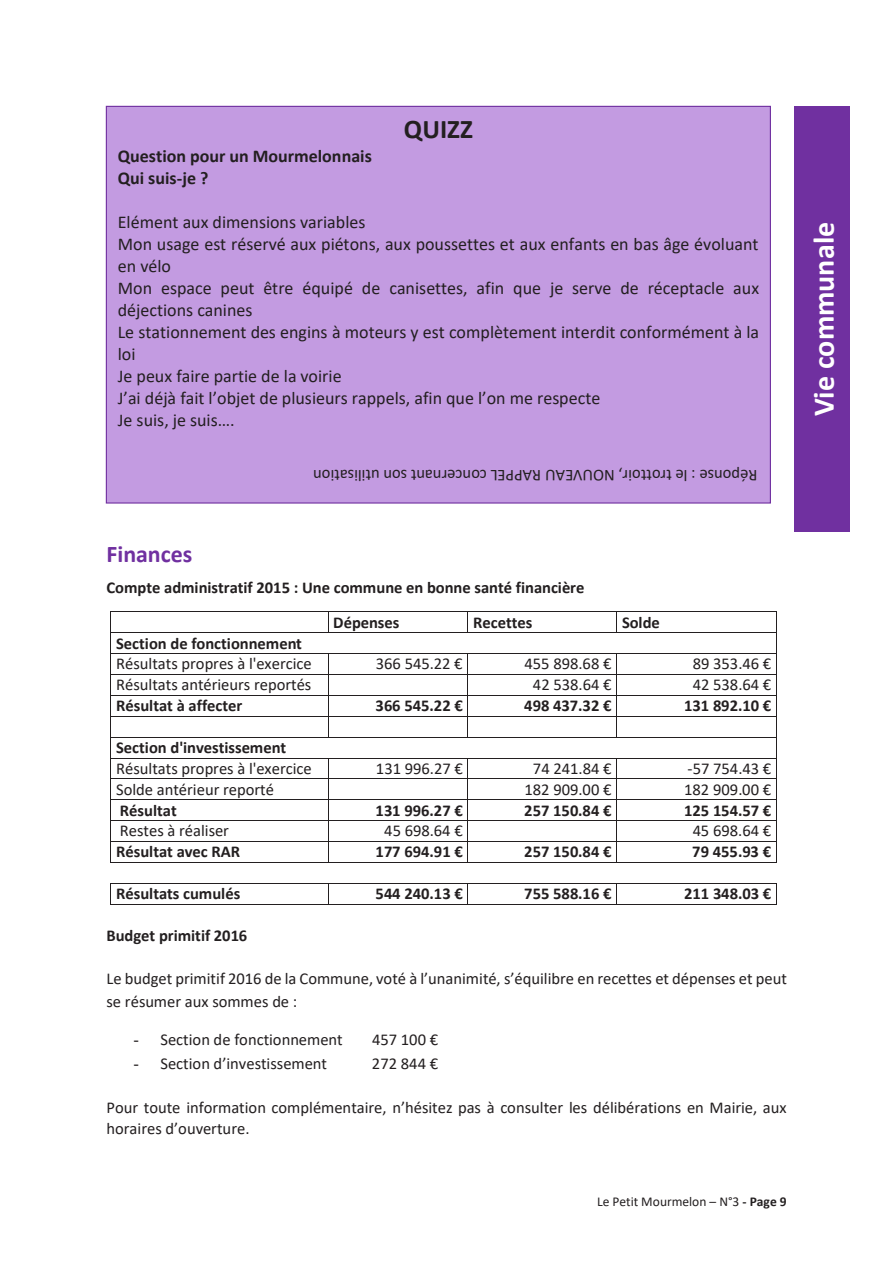
<style>
.page{position:relative;width:893px;height:1263px;background:#fff}
.page>*{position:absolute;margin:0;border:0;box-sizing:border-box;transform-origin:0 0}
.t1{font:700 30px "Calibri";color:#fff}
.t2{font:700 27px "Calibri";color:#231f20}
.t3{font:700 24px "Calibri";color:#7030a0}
.t4{font:18px/22px "Calibri";color:#231f20}
.t5{font:700 18px/21.9px "Calibri";color:#231f20}
.t6{font:16.5px/20.9px "Calibri";color:#231f20}
.t7{font:700 16.5px/34.5px "Calibri";color:#231f20}
.t8{font:13.5px "Calibri";color:#231f20}
.s1{font-weight:700}
.s2{font-family:"Times New Roman"}
</style>
<div class="page">
<div style="left:794px;top:107px;width:56px;height:425px;background:#7030a0"></div>
<hr style="left:111px;top:611px;width:217px;height:1px;background:#231f20">
<hr style="left:328px;top:611px;width:140px;height:1px;background:#231f20">
<hr style="left:468px;top:611px;width:148px;height:1px;background:#231f20">
<hr style="left:617px;top:611px;width:159px;height:1px;background:#231f20">
<hr style="left:111px;top:632px;width:217px;height:1px;background:#231f20">
<svg style="left:328px;top:612px;width:1px;height:20px"></svg>
<hr style="left:328px;top:632px;width:140px;height:1px;background:#231f20">
<hr style="left:468px;top:632px;width:148px;height:1px;background:#231f20">
<svg style="left:616px;top:611px;width:1px;height:22px"></svg>
<hr style="left:617px;top:632px;width:159px;height:1px;background:#231f20">
<hr style="left:111px;top:653px;width:217px;height:1px;background:#231f20">
<hr style="left:328px;top:653px;width:140px;height:1px;background:#231f20">
<hr style="left:468px;top:653px;width:148px;height:1px;background:#231f20">
<hr style="left:617px;top:653px;width:159px;height:1px;background:#231f20">
<hr style="left:111px;top:674px;width:217px;height:1px;background:#231f20">
<hr style="left:328px;top:674px;width:140px;height:1px;background:#231f20">
<hr style="left:468px;top:674px;width:148px;height:1px;background:#231f20">
<hr style="left:617px;top:674px;width:159px;height:1px;background:#231f20">
<hr style="left:111px;top:695px;width:217px;height:1px;background:#231f20">
<hr style="left:328px;top:695px;width:140px;height:1px;background:#231f20">
<hr style="left:468px;top:695px;width:148px;height:1px;background:#231f20">
<hr style="left:617px;top:695px;width:159px;height:1px;background:#231f20">
<hr style="left:111px;top:716px;width:217px;height:1px;background:#231f20">
<hr style="left:328px;top:716px;width:140px;height:1px;background:#231f20">
<hr style="left:468px;top:716px;width:148px;height:1px;background:#231f20">
<hr style="left:617px;top:716px;width:159px;height:1px;background:#231f20">
<hr style="left:111px;top:737px;width:217px;height:1px;background:#231f20">
<svg style="left:328px;top:654px;width:1px;height:83px"></svg>
<hr style="left:328px;top:737px;width:140px;height:1px;background:#231f20">
<hr style="left:468px;top:737px;width:148px;height:1px;background:#231f20">
<svg style="left:616px;top:653px;width:1px;height:85px"></svg>
<hr style="left:617px;top:737px;width:159px;height:1px;background:#231f20">
<hr style="left:111px;top:758px;width:217px;height:1px;background:#231f20">
<hr style="left:328px;top:758px;width:140px;height:1px;background:#231f20">
<hr style="left:468px;top:758px;width:148px;height:1px;background:#231f20">
<hr style="left:617px;top:758px;width:159px;height:1px;background:#231f20">
<hr style="left:111px;top:778px;width:217px;height:1px;background:#231f20">
<hr style="left:328px;top:778px;width:140px;height:1px;background:#231f20">
<hr style="left:468px;top:778px;width:148px;height:1px;background:#231f20">
<hr style="left:617px;top:778px;width:159px;height:1px;background:#231f20">
<hr style="left:111px;top:799px;width:217px;height:1px;background:#231f20">
<hr style="left:328px;top:799px;width:140px;height:1px;background:#231f20">
<hr style="left:468px;top:799px;width:148px;height:1px;background:#231f20">
<hr style="left:617px;top:799px;width:159px;height:1px;background:#231f20">
<hr style="left:111px;top:820px;width:217px;height:1px;background:#231f20">
<hr style="left:328px;top:820px;width:140px;height:1px;background:#231f20">
<hr style="left:468px;top:820px;width:148px;height:1px;background:#231f20">
<hr style="left:617px;top:820px;width:159px;height:1px;background:#231f20">
<hr style="left:111px;top:841px;width:217px;height:1px;background:#231f20">
<hr style="left:328px;top:841px;width:140px;height:1px;background:#231f20">
<hr style="left:468px;top:841px;width:148px;height:1px;background:#231f20">
<hr style="left:617px;top:841px;width:159px;height:1px;background:#231f20">
<hr style="left:112px;top:862px;width:216px;height:1px;background:#231f20">
<svg style="left:328px;top:759px;width:1px;height:104px"></svg>
<hr style="left:329px;top:862px;width:139px;height:1px;background:#231f20">
<hr style="left:469px;top:862px;width:147px;height:1px;background:#231f20">
<svg style="left:616px;top:758px;width:2px;height:105px"></svg>
<hr style="left:618px;top:862px;width:158px;height:1px;background:#231f20">
<svg style="left:776px;top:611px;width:1px;height:252px"></svg>
<hr style="left:112px;top:883px;width:216px;height:1px;background:#231f20">
<hr style="left:329px;top:883px;width:139px;height:1px;background:#231f20">
<hr style="left:469px;top:883px;width:147px;height:1px;background:#231f20">
<hr style="left:618px;top:883px;width:158px;height:1px;background:#231f20">
<hr style="left:111px;top:904px;width:217px;height:1px;background:#231f20">
<svg style="left:328px;top:883px;width:1px;height:21px"></svg>
<hr style="left:328px;top:904px;width:140px;height:1px;background:#231f20">
<hr style="left:468px;top:904px;width:148px;height:1px;background:#231f20">
<svg style="left:616px;top:883px;width:2px;height:22px"></svg>
<hr style="left:617px;top:904px;width:159px;height:1px;background:#231f20">
<svg style="left:776px;top:883px;width:1px;height:22px"></svg>
<div style="left:106px;top:106px;width:664px;height:397px;background:#c39be1"></div>
<p class="t2" style="left:404px;top:110px;width:71px">QUIZZ</p>
<p class="t5" style="left:118px;top:145px;width:256px">Question pour un Mourmelonnais<br>Qui suis-je ?</p>
<p class="t4" style="left:118px;top:211px;width:643px">Elément aux dimensions variables<br>Mon usage est réservé aux piétons, aux poussettes et aux enfants en bas âge évoluant en vélo<br>Mon espace peut être équipé de canisettes, afin que je serve de réceptacle aux déjections canines<br>Le stationnement des engins à moteurs y est complètement interdit conformément à la loi<br>Je peux faire partie de la voirie<br>J’ai déjà fait l’objet de plusieurs rappels, afin que l’on me respecte<br>Je suis, je suis….</p>
<p class="t6" style="left:757px;top:487px;width:446px;rotate:-180deg">Réponse : le trottoir, NOUVEAU RAPPEL concernant son utilisation</p>
<p class="t3" style="left:106px;top:537px;width:87px">Finances</p>
<p class="t7" style="left:333px;top:570px;width:253px;text-indent:-227px">Compte administratif 2015 : Une commune en bonne santé financière<br>Dépenses</p>
<p class="t7" style="left:473px;top:605px;width:61px">Recettes</p>
<p class="t7" style="left:622px;top:605px;width:39px">Solde</p>
<p class="t6" style="left:116px;top:632px;width:197px"><span class="s1">Section de fonctionnement<br></span>Résultats propres à l'exercice</p>
<p class="t6" style="left:376px;top:653px;width:88px">366 545.22 €</p>
<p class="t6" style="left:524px;top:653px;width:88px">455 898.68 €</p>
<p class="t6" style="left:693px;top:653px;width:80px">89 353.46 €</p>
<p class="t6" style="left:116px;top:674px;width:197px">Résultats antérieurs reportés</p>
<p class="t6" style="left:533px;top:674px;width:80px">42 538.64 €</p>
<p class="t6" style="left:693px;top:674px;width:80px">42 538.64 €</p>
<p class="t7" style="left:116px;top:688px;width:128px">Résultat à affecter</p>
<p class="t7" style="left:376px;top:688px;width:89px">366 545.22 €</p>
<p class="t7" style="left:524px;top:688px;width:89px">498 437.32 €</p>
<p class="t7" style="left:684px;top:688px;width:89px">131 892.10 €</p>
<p class="t6" style="left:116px;top:737px;width:197px"><span class="s1">Section d'investissement<br></span>Résultats propres à l'exercice</p>
<p class="t6" style="left:376px;top:757px;width:88px">131 996.27 €</p>
<p class="t6" style="left:533px;top:757px;width:80px">74 241.84 €</p>
<p class="t6" style="left:688px;top:757px;width:85px">-57 754.43 €</p>
<p class="t6" style="left:116px;top:778px;width:159px">Solde antérieur reporté</p>
<p class="t6" style="left:524px;top:778px;width:88px">182 909.00 €</p>
<p class="t6" style="left:684px;top:778px;width:88px">182 909.00 €</p>
<p class="t7" style="left:120px;top:793px;width:58px">Résultat</p>
<p class="t7" style="left:376px;top:793px;width:89px">131 996.27 €</p>
<p class="t7" style="left:524px;top:793px;width:89px">257 150.84 €</p>
<p class="t7" style="left:684px;top:793px;width:89px">125 154.57 €</p>
<p class="t6" style="left:120px;top:820px;width:111px">Restes à réaliser</p>
<p class="t6" style="left:384px;top:820px;width:80px">45 698.64 €</p>
<p class="t6" style="left:693px;top:820px;width:80px">45 698.64 €</p>
<p class="t7" style="left:116px;top:834px;width:125px">Résultat avec RAR</p>
<p class="t7" style="left:376px;top:834px;width:89px">177 694.91 €</p>
<p class="t7" style="left:524px;top:834px;width:89px">257 150.84 €</p>
<p class="t7" style="left:692px;top:834px;width:80px">79 455.93 €</p>
<p class="t7" style="left:116px;top:876px;width:126px">Résultats cumulés</p>
<p class="t7" style="left:376px;top:876px;width:89px">544 240.13 €</p>
<p class="t7" style="left:524px;top:876px;width:89px">755 588.16 €</p>
<p class="t7" style="left:684px;top:876px;width:89px">211 348.03 €</p>
<p class="t7" style="left:106px;top:918px;width:142px">Budget primitif 2016</p>
<p class="t6" style="left:106px;top:966px;width:682px;line-height:23.2px">Le budget primitif 2016 de la Commune, voté à l’unanimité, s’équilibre en recettes et dépenses et peut se résumer aux sommes de :</p>
<p class="t6" style="left:133px;top:1029px;width:211px"><span class="s2">-</span> Section de fonctionnement</p>
<p class="t6" style="left:372px;top:1029px;width:68px">457 100 €</p>
<p class="t6" style="left:133px;top:1052px;width:195px"><span class="s2">-</span> Section d’investissement</p>
<p class="t6" style="left:372px;top:1052px;width:68px">272 844 €</p>
<p class="t6" style="left:106px;top:1096px;width:682px;line-height:21.6px">Pour toute information complémentaire, n’hésitez pas à consulter les délibérations en Mairie, aux horaires d’ouverture.</p>
<p class="t8" style="left:597px;top:1192px;width:191px">Le Petit Mourmelon – N°3 <span class="s1">- Page 9</span></p>
<p class="t1" style="left:803px;top:416px;width:196px;rotate:-90deg">Vie communale</p>
</div>
